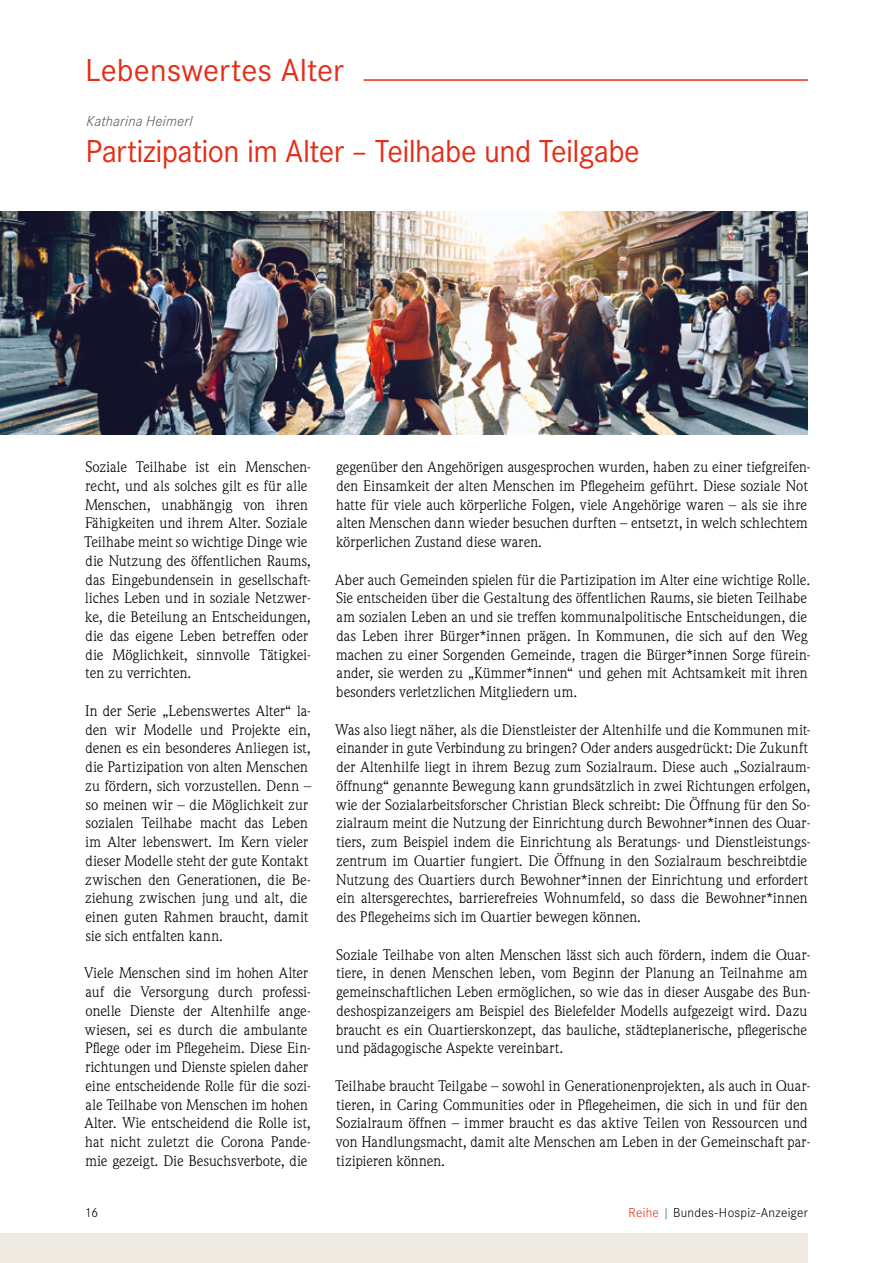
<style>
.page{position:relative;width:893px;height:1263px;background:#fff}
.page>*{position:absolute;margin:0;border:0;box-sizing:border-box;transform-origin:0 0}
.t1{font:33px "Corporate S Pro";letter-spacing:-.02em;color:#e42e18}
.t2{font:33px "Corporate S Pro";color:#e42e18}
.t3{font:15px/18.8px "Weidemann Std";letter-spacing:.005em;color:#000}
.t4{font:italic 300 15px "Corporate S Pro";letter-spacing:.015em;color:#58585a}
.t5{font:300 13.5px "Corporate S Pro";letter-spacing:.02em;color:#000}
.s1{color:#e42e18}
.s2{color:#58585a}
</style>
<div class="page">
<div style="left:0;top:1233px;width:808px;height:30px;background:#efebe2"></div>
<img style="left:0;top:211px;width:808px;height:224px">
<hr style="left:892px;top:213px;width:1px;height:447px;background:#9c9e9f">
<hr style="left:364px;top:79px;width:444px;height:2px;background:#e42e18">
<h1 class="t2" style="left:85px;top:46px;width:261px">Lebenswertes Alter</h1>
<p class="t4" style="left:86px;top:110px;width:108px">Katharina Heimerl</p>
<h1 class="t1" style="left:85px;top:127px;width:556px">Partizipation im Alter – Teilhabe und Teilgabe</h1>
<p class="t3" style="left:84px;top:457px;width:228px">Soziale Teilhabe ist ein Menschen&shy;recht, und als solches gilt es für alle Menschen, unabhängig von ihren Fähigkeiten und ihrem Alter. Soziale Teilhabe meint so wichtige Dinge wie die Nutzung des öffentlichen Raums, das Eingebundensein in gesellschaft&shy;liches Leben und in soziale Netzwer&shy;ke, die Beteilung an Entscheidungen, die das eigene Leben betreffen oder die Möglichkeit, sinnvolle Tätigkei&shy;ten zu verrichten.</p>
<p class="t3" style="left:85px;top:701px;width:228px">In der Serie „Lebenswertes Alter“ la&shy;den wir Modelle und Projekte ein, denen es ein besonderes Anliegen ist, die Partizipation von alten Menschen zu fördern, sich vorzustellen. Denn – so meinen wir – die Möglichkeit zur sozialen Teilhabe macht das Leben im Alter lebenswert. Im Kern vieler dieser Modelle steht der gute Kontakt zwischen den Generationen, die Be&shy;ziehung zwischen jung und alt, die einen guten Rahmen braucht, damit sie sich entfalten kann.</p>
<p class="t3" style="left:84px;top:964px;width:228px">Viele Menschen sind im hohen Alter auf die Versorgung durch professi&shy;onelle Dienste der Altenhilfe ange&shy;wiesen, sei es durch die ambulante Pflege oder im Pflegeheim. Diese Ein&shy;richtungen und Dienste spielen daher eine entscheidende Rolle für die sozi&shy;ale Teilhabe von Menschen im hohen Alter. Wie entscheidend die Rolle ist, hat nicht zuletzt die Corona Pande&shy;mie gezeigt. Die Besuchsverbote, die</p>
<p class="t3" style="left:336px;top:457px;width:476px">gegenüber den Angehörigen ausgesprochen wurden, haben zu einer tiefgreifen&shy;den Einsamkeit der alten Menschen im Pflegeheim geführt. Diese soziale Not hatte für viele auch körperliche Folgen, viele Angehörige waren – als sie ihre alten Menschen dann wieder besuchen durften – entsetzt, in welch schlechtem körperlichen Zustand diese waren.</p>
<p class="t3" style="left:335px;top:570px;width:477px">Aber auch Gemeinden spielen für die Partizipation im Alter eine wichtige Rolle.<br>Sie entscheiden über die Gestaltung des öffentlichen Raums, sie bieten Teilhabe am sozialen Leben an und sie treffen kommunalpolitische Entscheidungen, die das Leben ihrer Bürger*innen prägen. In Kommunen, die sich auf den Weg machen zu einer Sorgenden Gemeinde, tragen die Bürger*innen Sorge fürein&shy;ander, sie werden zu „Kümmer*innen“ und gehen mit Achtsamkeit mit ihren besonders verletzlichen Mitgliedern um.</p>
<p class="t3" style="left:335px;top:720px;width:477px">Was also liegt näher, als die Dienstleister der Altenhilfe und die Kommunen mit&shy;einander in gute Verbindung zu bringen? Oder anders ausgedrückt: Die Zukunft der Altenhilfe liegt in ihrem Bezug zum Sozialraum. Diese auch „Sozialraum&shy;öffnung“ genannte Bewegung kann grundsätzlich in zwei Richtungen erfolgen, wie der Sozialarbeitsforscher Christian Bleck schreibt: Die Öffnung für den So&shy;zialraum meint die Nutzung der Einrichtung durch Bewohner*innen des Quar&shy;tiers, zum Beispiel indem die Einrichtung als Beratungs- und Dienstleistungs&shy;zentrum im Quartier fungiert. Die Öffnung in den Sozialraum beschreibtdie Nutzung des Quartiers durch Bewohner*innen der Einrichtung und erfordert ein altersgerechtes, barrierefreies Wohnumfeld, so dass die Bewohner*innen des Pflegeheims sich im Quartier bewegen können.</p>
<p class="t3" style="left:336px;top:945px;width:476px">Soziale Teilhabe von alten Menschen lässt sich auch fördern, indem die Quar&shy;tiere, in denen Menschen leben, vom Beginn der Planung an Teilnahme am gemeinschaftlichen Leben ermöglichen, so wie das in dieser Ausgabe des Bun&shy;deshospizanzeigers am Beispiel des Bielefelder Modells aufgezeigt wird. Dazu braucht es ein Quartierskonzept, das bauliche, städteplanerische, pflegerische und pädagogische Aspekte vereinbart.</p>
<p class="t3" style="left:335px;top:1076px;width:477px">Teilhabe braucht Teilgabe – sowohl in Generationenprojekten, als auch in Quar&shy;tieren, in Caring Communities oder in Pflegeheimen, die sich in und für den Sozialraum öffnen – immer braucht es das aktive Teilen von Ressourcen und von Handlungsmacht, damit alte Menschen am Leben in der Gemeinschaft par&shy;tizipieren können.</p>
<p class="t5" style="left:85px;top:1203px;width:15px">16</p>
<p class="t5" style="left:628px;top:1203px;width:181px"><span class="s1">Reihe</span> <span class="s2">|</span> Bundes-Hospiz-Anzeiger</p>
</div>
